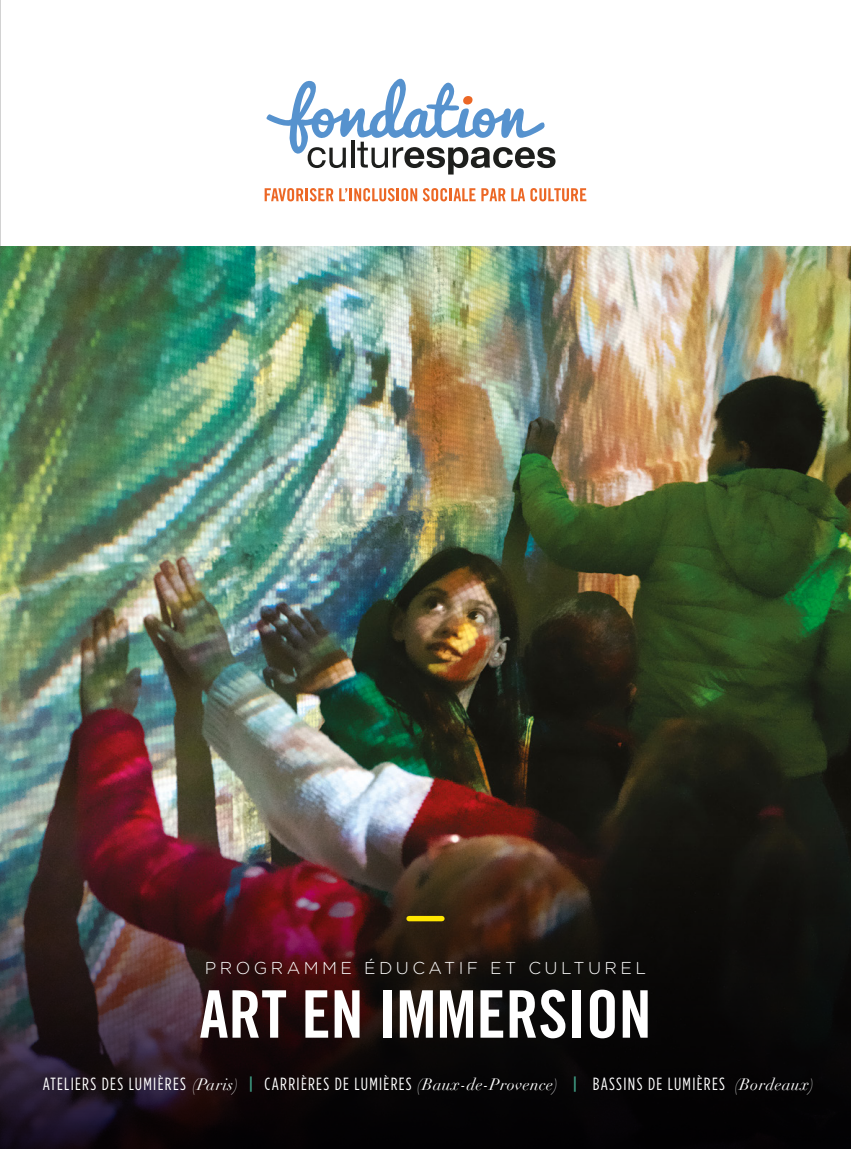
<style>
.page{position:relative;width:851px;height:1149px;background:#fff}
.page>*{position:absolute;margin:0;border:0;box-sizing:border-box;transform-origin:0 0}
.t1{font:65.55px "Trade Gothic Bold Cond Twenty";color:#fff}
.t2{font:17.7px "Gotham Condensed";letter-spacing:.075em;color:#fff}
.t3{font:300 17.25px "Gotham Rounded";letter-spacing:.2em;color:#fff}
.s1{font-family:"Didot";font-style:italic;font-size:16.2px}
.s2{font-weight:700;color:#3e9981}
</style>
<div class="page">
<hr style="left:0;top:0;width:1px;height:1148px;background:#a6a5a5">
<img style="left:0;top:247px;width:850px;height:586px">
<img style="left:0;top:833px;width:850px;height:315px">
<svg style="left:266px;top:78px;width:289px;height:96px"></svg>
<svg style="left:264px;top:188px;width:69px;height:13px"></svg>
<svg style="left:339px;top:188px;width:78px;height:13px"></svg>
<svg style="left:423px;top:188px;width:52px;height:13px"></svg>
<svg style="left:481px;top:188px;width:24px;height:13px"></svg>
<svg style="left:511px;top:188px;width:75px;height:13px"></svg>
<div style="left:409px;top:915px;width:33px;height:6px;background:#ffe600"></div>
<p class="t3" style="left:205px;top:956px;width:442px">PROGRAMME ÉDUCATIF ET CULTUREL</p>
<h1 class="t1" style="left:199px;top:974px;width:453px">ART EN IMMERSION</h1>
<p class="t2" style="left:43px;top:1072px;width:772px">ATELIERS DES LUMIÈRES <span class="s1">(Paris)</span> <span class="s2">|</span> CARRIÈRES DE LUMIÈRES <span class="s1">(Baux-de-Provence)</span> <span class="s2">|</span> BASSINS DE LUMIÈRES <span class="s1">(Bordeaux)</span></p>
</div>
